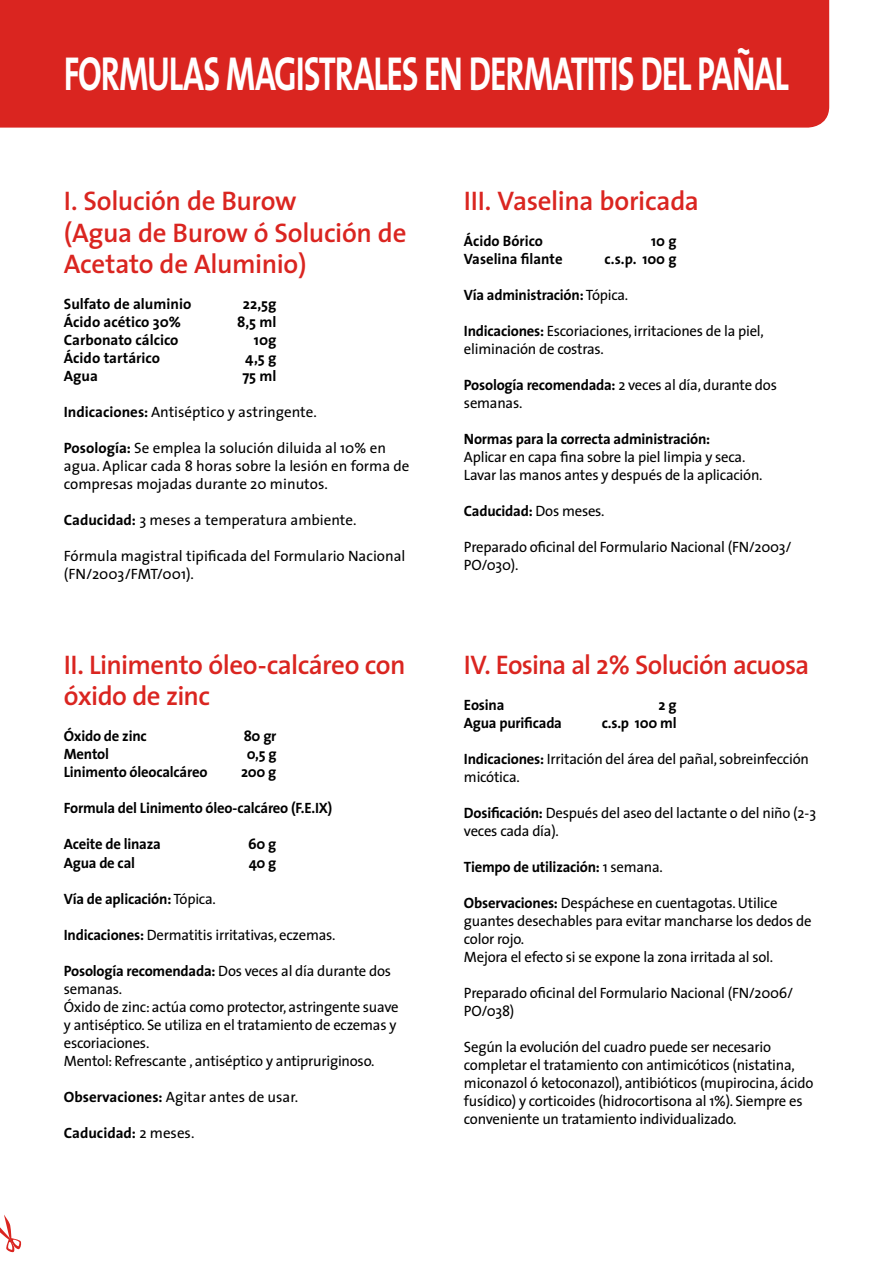
<style>
.page{position:relative;width:893px;height:1263px;background:#fff}
.page>*{position:absolute;margin:0;border:0;box-sizing:border-box;transform-origin:0 0}
.t1{font:700 48px "The Sans";letter-spacing:-.035em;color:#fff;scale:.7 1}
.t2{font:600 27px/31.5px "The Sans";letter-spacing:-.02em;color:#da2520}
.t3{font:15px/18px "The Sans";letter-spacing:-.015em;color:#000}
.t4{font:700 15px "The Sans";letter-spacing:-.015em;color:#000}
.s1{font-weight:700}
.s2{font-weight:400}
</style>
<div class="page">
<div style="left:0;top:0;width:829px;height:128px;background:#da2520"></div>
<svg style="left:0;top:1215px;width:22px;height:38px"></svg>
<h1 class="t1" style="left:64px;top:34px;width:1037px">FORMULAS MAGISTRALES EN DERMATITIS DEL PAÑAL</h1>
<h2 class="t2" style="left:64px;top:185px;width:344px">I. Solución de Burow<br>(Agua de Burow ó Solución de<br>Acetato de Aluminio)</h2>
<p class="t4" style="left:64px;top:292px;width:129px">Sulfato de aluminio</p>
<p class="t4" style="left:243px;top:292px;width:35px">22,5g</p>
<p class="t4" style="left:64px;top:310px;width:119px">Ácido acético 30%</p>
<p class="t4" style="left:237px;top:310px;width:41px">8,5 ml</p>
<p class="t4" style="left:64px;top:328px;width:116px">Carbonato cálcico</p>
<p class="t4" style="left:254px;top:328px;width:24px">10g</p>
<p class="t4" style="left:64px;top:346px;width:98px">Ácido tartárico</p>
<p class="t4" style="left:245px;top:346px;width:33px">4,5 g</p>
<p class="t4" style="left:64px;top:364px;width:36px">Agua</p>
<p class="t4" style="left:242px;top:364px;width:36px">75 ml</p>
<p class="t3" style="left:64px;top:403px;width:255px"><span class="s1">Indicaciones:</span> Antiséptico y astringente.</p>
<p class="t3" style="left:64px;top:439px;width:347px"><span class="s1">Posología:</span> Se emplea la solución diluida al 10% en agua. Aplicar cada 8 horas sobre la lesión en forma de compresas mojadas durante 20 minutos.</p>
<p class="t3" style="left:64px;top:511px;width:294px"><span class="s1">Caducidad:</span> 3 meses a temperatura ambiente.</p>
<p class="t3" style="left:64px;top:547px;width:343px">Fórmula magistral tipificada del Formulario Nacional (FN/2003/FMT/001).</p>
<h2 class="t2" style="left:64px;top:648px;width:343px">II. Linimento óleo-calcáreo con óxido de zinc</h2>
<p class="t4" style="left:64px;top:724px;width:84px">Óxido de zinc</p>
<p class="t4" style="left:244px;top:724px;width:34px">80 gr</p>
<p class="t4" style="left:64px;top:742px;width:47px">Mentol</p>
<p class="t4" style="left:247px;top:742px;width:31px">0,5 g</p>
<p class="t4" style="left:64px;top:760px;width:145px">Linimento óleocalcáreo</p>
<p class="t4" style="left:241px;top:760px;width:37px">200 g</p>
<p class="t4" style="left:64px;top:796px;width:270px">Formula del Linimento óleo-calcáreo (F.E.IX)</p>
<p class="t4" style="left:64px;top:832px;width:98px">Aceite de linaza</p>
<p class="t4" style="left:248px;top:832px;width:30px">60 g</p>
<p class="t4" style="left:64px;top:850px;width:73px">Agua de cal</p>
<p class="t4" style="left:249px;top:850px;width:29px">40 g</p>
<p class="t4" style="left:64px;top:886px;width:154px">Vía de aplicación: <span class="s2">Tópica.</span></p>
<p class="t3" style="left:64px;top:925px;width:273px"><span class="s1">Indicaciones:</span> Dermatitis irritativas, eczemas.</p>
<p class="t3" style="left:64px;top:961px;width:336px"><span class="s1">Posología recomendada:</span> Dos veces al día durante dos semanas.<br>Óxido de zinc: actúa como protector, astringente suave y antiséptico. Se utiliza en el tratamiento de eczemas y escoriaciones.<br>Mentol: Refrescante , antiséptico y antipruriginoso.</p>
<p class="t3" style="left:64px;top:1087px;width:236px"><span class="s1">Observaciones:</span> Agitar antes de usar.</p>
<p class="t4" style="left:64px;top:1120px;width:132px">Caducidad: <span class="s2">2 meses.</span></p>
<h2 class="t2" style="left:464px;top:185px;width:237px">III. Vaselina boricada</h2>
<p class="t4" style="left:464px;top:229px;width:80px">Ácido Bórico</p>
<p class="t4" style="left:651px;top:229px;width:27px">10 g</p>
<p class="t4" style="left:464px;top:247px;width:100px">Vaselina filante</p>
<p class="t4" style="left:605px;top:247px;width:74px">c.s.p. 100 g</p>
<p class="t4" style="left:464px;top:283px;width:166px">Vía administración: <span class="s2">Tópica.</span></p>
<p class="t3" style="left:464px;top:322px;width:301px"><span class="s1">Indicaciones:</span> Escoriaciones, irritaciones de la piel, eliminación de costras.</p>
<p class="t3" style="left:464px;top:376px;width:314px"><span class="s1">Posología recomendada:</span> 2 veces al día, durante dos semanas.</p>
<p class="t4" style="left:464px;top:427px;width:248px">Normas para la correcta administración:</p>
<p class="t3" style="left:464px;top:448px;width:300px">Aplicar en capa fina sobre la piel limpia y seca.<br>Lavar las manos antes y después de la aplicación.</p>
<p class="t4" style="left:464px;top:499px;width:142px">Caducidad: <span class="s2">Dos meses.</span></p>
<p class="t3" style="left:464px;top:538px;width:329px">Preparado oficinal del Formulario Nacional (FN/2003/<br>PO/030).</p>
<h2 class="t2" style="left:464px;top:648px;width:347px">IV. Eosina al 2% Solución acuosa</h2>
<p class="t4" style="left:464px;top:692px;width:42px">Eosina</p>
<p class="t4" style="left:659px;top:692px;width:19px">2 g</p>
<p class="t4" style="left:464px;top:710px;width:100px">Agua purificada</p>
<p class="t4" style="left:602px;top:710px;width:76px">c.s.p 100 ml</p>
<p class="t3" style="left:464px;top:749px;width:346px"><span class="s1">Indicaciones:</span> Irritación del área del pañal, sobreinfección micótica.</p>
<p class="t3" style="left:464px;top:803px;width:354px"><span class="s1">Dosificación:</span> Después del aseo del lactante o del niño (2-3 veces cada día).</p>
<p class="t4" style="left:464px;top:854px;width:200px">Tiempo de utilización: <span class="s2">1 semana.</span></p>
<p class="t3" style="left:464px;top:893px;width:349px"><span class="s1">Observaciones:</span> Despáchese en cuentagotas. Utilice guantes desechables para evitar mancharse los dedos de color rojo.<br>Mejora el efecto si se expone la zona irritada al sol.</p>
<p class="t3" style="left:464px;top:983px;width:331px">Preparado oficinal del Formulario Nacional (FN/2006/<br>PO/038)</p>
<p class="t3" style="left:464px;top:1037px;width:351px">Según la evolución del cuadro puede ser necesario completar el tratamiento con antimicóticos (nistatina, miconazol ó ketoconazol), antibióticos (mupirocina, ácido fusídico) y corticoides (hidrocortisona al 1%). Siempre es conveniente un tratamiento individualizado.</p>
</div>
